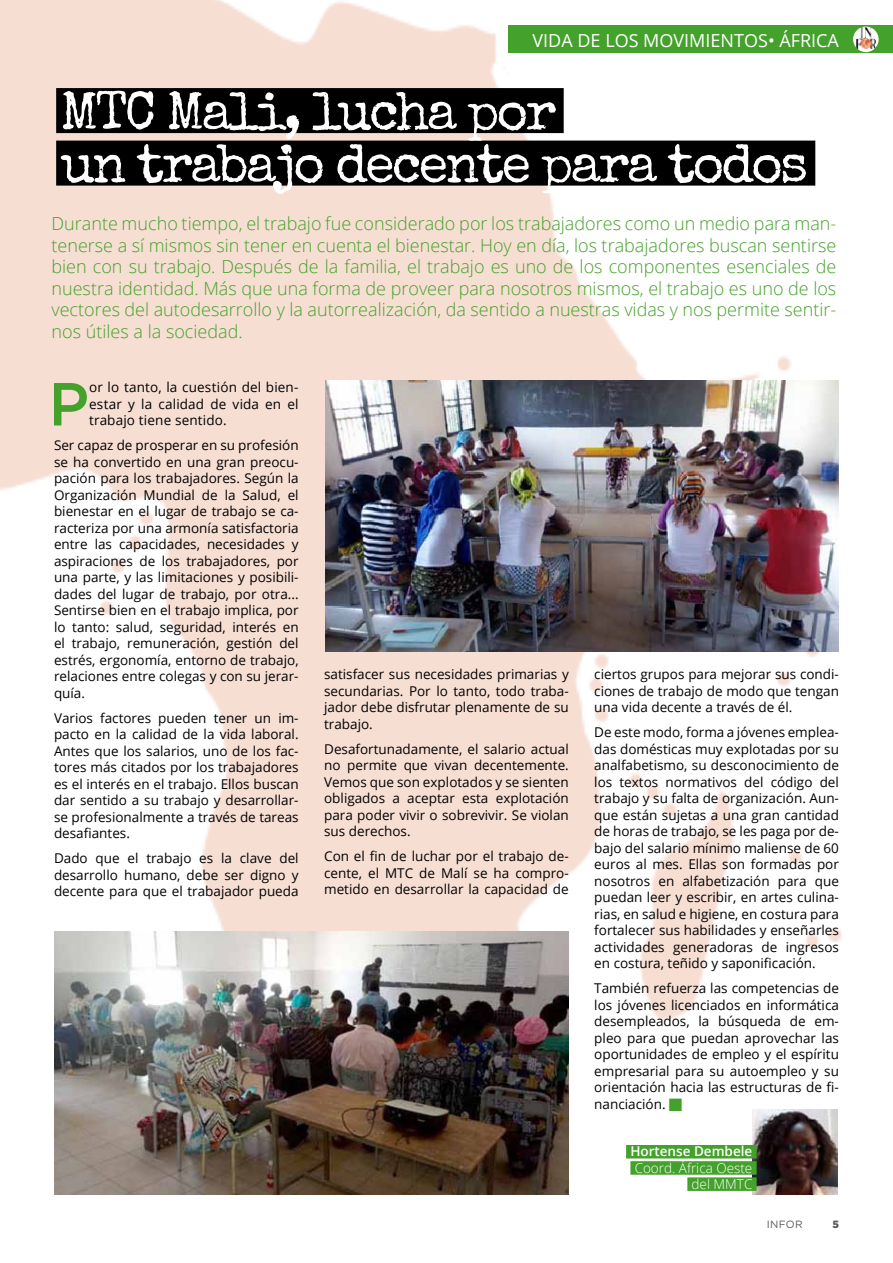
<style>
.page{position:relative;width:893px;height:1263px;background:#fff}
.page>*{position:absolute;margin:0;border:0;box-sizing:border-box;transform-origin:0 0}
.t1{font:500 60.6px "Gotham HTF";color:#44a12b}
.t2{font:54px/52.5px "Special Elite";letter-spacing:-.05em;color:#fff}
.t3{font:300 18px/21.6px "Open Sans";color:#44a12b;text-align:justify}
.t4{font:18px "Open Sans";color:#fff}
.t5{font:13.5px/16.5px "Open Sans";color:#000;text-align:justify}
.t6{font:300 13.5px/16.2px "Open Sans";color:#fff;text-align:right}
.t7{font:600 13.5px "Open Sans";color:#fff}
.t8{font:10.5px "Gotham HTF";letter-spacing:.03em;color:#58585a}
.t9{font:900 10.5px "Gotham HTF";color:#58585a}
.s1{color:#44a12b}
</style>
<div class="page">
<img style="left:1px;top:0;width:852px;height:1195px">
<img style="left:0;top:0;width:1px;height:1263px">
<div style="left:508px;top:26px;width:385px;height:27px;background:#44a12b"></div>
<svg style="left:853px;top:27px;width:26px;height:25px"></svg>
<img style="left:855px;top:27px;width:21px;height:22px">
<div style="left:56px;top:88px;width:508px;height:45px;background:#000"></div>
<div style="left:56px;top:141px;width:759px;height:45px;background:#000"></div>
<img style="left:326px;top:381px;width:512px;height:271px">
<img style="left:55px;top:932px;width:514px;height:263px">
<img style="left:752px;top:1110px;width:85px;height:85px">
<div style="left:626px;top:1145px;width:131px;height:13px;background:#44a12b"></div>
<div style="left:630px;top:1161px;width:127px;height:14px;background:#44a12b"></div>
<div style="left:687px;top:1177px;width:70px;height:14px;background:#44a12b"></div>
<h3 class="t4" style="left:533px;top:28px;width:308px">VIDA DE LOS MOVIMIENTOS• ÁFRICA</h3>
<h2 class="t2" style="left:60px;top:85px;width:749px">MTC Mali, lucha por<br>un trabajo decente para todos</h2>
<p class="t3" style="left:52px;top:212px;width:786px">Durante mucho tiempo, el trabajo fue considerado por los trabajadores como un medio para man&shy;tenerse a sí mismos sin tener en cuenta el bienestar. Hoy en día, los trabajadores buscan sentirse bien con su trabajo. Después de la familia, el trabajo es uno de los componentes esenciales de nuestra identidad. Más que una forma de proveer para nosotros mismos, el trabajo es uno de los vectores del autodesarrollo y la autorrealización, da sentido a nuestras vidas y nos permite sentir&shy;nos útiles a la sociedad.</p>
<h1 class="t1" style="left:49px;top:370px;width:42px">P</h1>
<p class="t5" style="left:89px;top:379px;width:211px">or lo tanto, la cuestión del bien&shy;estar y la calidad de vida en el trabajo tiene sentido.</p>
<p class="t5" style="left:54px;top:437px;width:246px">Ser capaz de prosperar en su profesión se ha convertido en una gran preocu&shy;pación para los trabajadores. Según la Organización Mundial de la Salud, el bienestar en el lugar de trabajo se ca&shy;racteriza por una armonía satisfactoria entre las capacidades, necesidades y aspiraciones de los trabajadores, por una parte, y las limitaciones y posibili&shy;dades del lugar de trabajo, por otra...<br>Sentirse bien en el trabajo implica, por lo tanto: salud, seguridad, interés en el trabajo, remuneración, gestión del estrés, ergonomía, entorno de trabajo, relaciones entre colegas y con su jerar&shy;quía.</p>
<p class="t5" style="left:54px;top:709px;width:246px">Varios factores pueden tener un im&shy;pacto en la calidad de la vida laboral.<br>Antes que los salarios, uno de los fac&shy;tores más citados por los trabajadores es el interés en el trabajo. Ellos buscan dar sentido a su trabajo y desarrollar&shy;se profesionalmente a través de tareas desafiantes.</p>
<p class="t5" style="left:54px;top:850px;width:246px">Dado que el trabajo es la clave del desarrollo humano, debe ser digno y decente para que el trabajador pueda</p>
<p class="t5" style="left:324px;top:666px;width:246px">satisfacer sus necesidades primarias y secundarias. Por lo tanto, todo traba&shy;jador debe disfrutar plenamente de su trabajo.</p>
<p class="t5" style="left:324px;top:740px;width:246px">Desafortunadamente, el salario actual no permite que vivan decentemente.<br>Vemos que son explotados y se sienten obligados a aceptar esta explotación para poder vivir o sobrevivir. Se violan sus derechos.</p>
<p class="t5" style="left:324px;top:848px;width:246px">Con el fin de luchar por el trabajo de&shy;cente, el MTC de Malí se ha compro&shy;metido en desarrollar la capacidad de</p>
<p class="t5" style="left:594px;top:666px;width:246px">ciertos grupos para mejorar sus condi&shy;ciones de trabajo de modo que tengan una vida decente a través de él.</p>
<p class="t5" style="left:594px;top:724px;width:246px">De este modo, forma a jóvenes emplea&shy;das domésticas muy explotadas por su analfabetismo, su desconocimiento de los textos normativos del código del trabajo y su falta de organización. Aun&shy;que están sujetas a una gran cantidad de horas de trabajo, se les paga por de&shy;bajo del salario mínimo maliense de 60 euros al mes. Ellas son formadas por nosotros en alfabetización para que puedan leer y escribir, en artes culina&shy;rias, en salud e higiene, en costura para fortalecer sus habilidades y enseñarles actividades generadoras de ingresos en costura, teñido y saponificación.</p>
<p class="t5" style="left:594px;top:980px;width:246px">También refuerza las competencias de los jóvenes licenciados en informática desempleados, la búsqueda de em&shy;pleo para que puedan aprovechar las oportunidades de empleo y el espíritu empresarial para su autoempleo y su orientación hacia las estructuras de fi&shy;nanciación. <span class="s1">■</span></p>
<p class="t7" style="left:630px;top:1142px;width:124px">Hortense Dembele</p>
<p class="t6" style="left:635px;top:1159px;width:119px">Coord. África Oeste del MMTC</p>
<p class="t8" style="left:767px;top:1218px;width:37px">INFOR</p>
<p class="t9" style="left:832px;top:1218px;width:8px">5</p>
</div>
